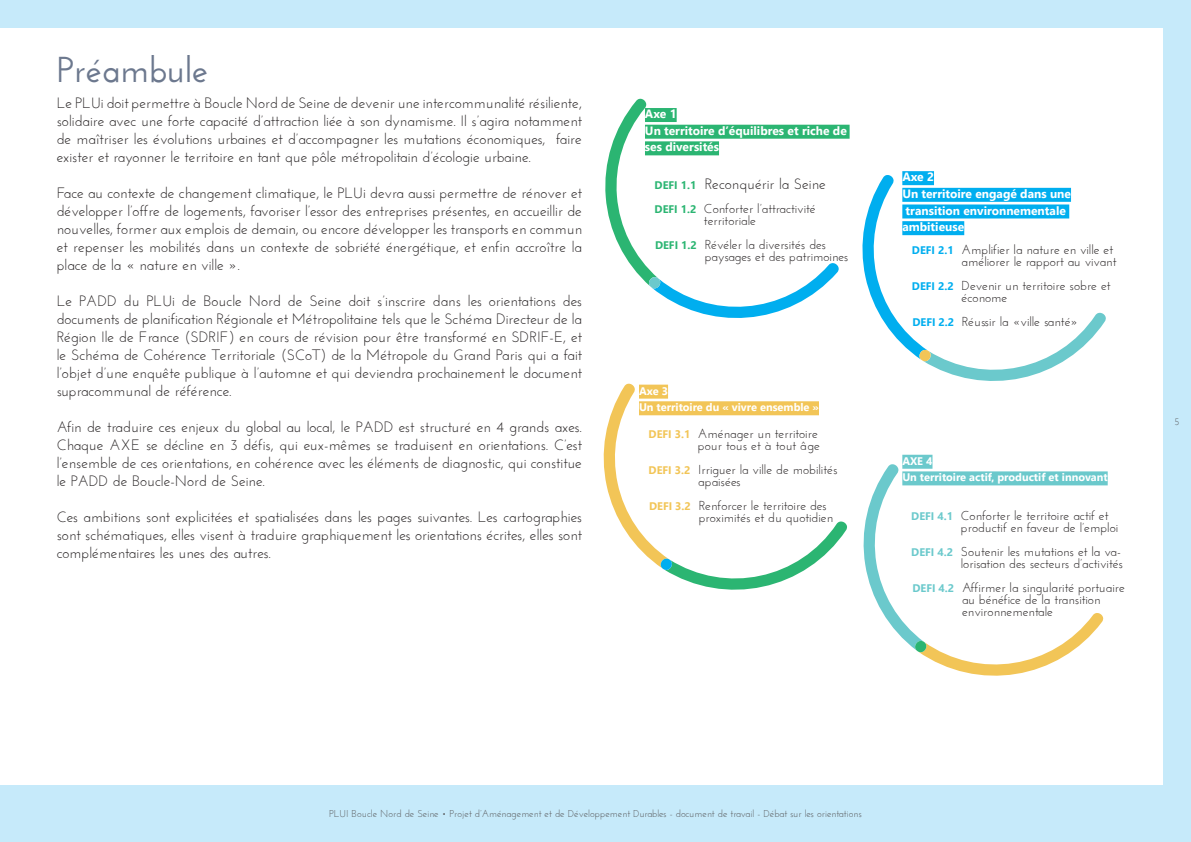
<style>
.page{position:relative;width:1191px;height:842px;background:#c6eafa}
.page>*{position:absolute;margin:0;border:0;box-sizing:border-box;transform-origin:0 0}
.TITRE_ORIENTATION_GR{font:600 36px "Josefin Sans";color:#6c788e}
.INTRO_GRISE{font:15px/18px "Josefin Sans";color:#231f20;text-align:justify}
.t1{font:13px/12px "Josefin Sans";color:#231f20}
.SURLIGNE_BLEU{font:700 12px "Nirmala UI";color:#fff}
.SURLIGNE_VERT{font:700 12px "Nirmala UI";color:#fff}
.SURLIGNE__VERT_CLAIR{font:700 11px "Nirmala UI";color:#fff}
.SURLIGNE__JAUNE{font:700 11px "Nirmala UI";color:#fff}
.t2{font:10px "Josefin Sans";color:#57585a}
.s1{font-family:"Nirmala UI";font-weight:700;font-size:11px;color:#2bb572}
.s2{font-family:"Nirmala UI";font-weight:700;font-size:11px;color:#f2c557}
.s3{font-family:"Nirmala UI";font-weight:700;font-size:11px;color:#00aeef}
.s4{font-family:"Nirmala UI";font-weight:700;font-size:11px;color:#6bc9cc}
</style>
<div class="page">
<div style="left:0;top:28px;width:1162px;height:757px;background:#fff"></div>
<div style="left:902px;top:171px;width:32px;height:14px;background:#00aeef"></div>
<div style="left:902px;top:455px;width:30px;height:14px;background:#6bc9cc"></div>
<div style="left:645px;top:125px;width:204px;height:14px;background:#2bb572"></div>
<svg style="left:863px;top:462px;width:240px;height:214px"></svg>
<svg style="left:862px;top:173px;width:244px;height:208px"></svg>
<svg style="left:603px;top:383px;width:244px;height:207px"></svg>
<svg style="left:605px;top:98px;width:233px;height:220px"></svg>
<p class="TITRE_ORIENTATION_GR" style="left:57px;top:47px;width:153px">Préambule</p>
<p class="INTRO_GRISE" style="left:57px;top:93px;width:527px">Le PLUi doit permettre à Boucle Nord de Seine de devenir une intercommunalité résiliente, solidaire avec une forte capacité d’attraction liée à son dynamisme. Il s’agira notamment de maîtriser les évolutions urbaines et d’accompagner les mutations économiques, faire exister et rayonner le territoire en tant que pôle métropolitain d’écologie urbaine.</p>
<p class="INTRO_GRISE" style="left:57px;top:183px;width:527px">Face au contexte de changement climatique, le PLUi devra aussi permettre de rénover et développer l’offre de logements, favoriser l’essor des entreprises présentes, en accueillir de nouvelles, former aux emplois de demain, ou encore développer les transports en commun et repenser les mobilités dans un contexte de sobriété énergétique, et enfin accroître la place de la « nature en ville ».</p>
<p class="INTRO_GRISE" style="left:57px;top:291px;width:527px">Le PADD du PLUi de Boucle Nord de Seine doit s’inscrire dans les orientations des documents de planification Régionale et Métropolitaine tels que le Schéma Directeur de la Région Ile de France (SDRIF) en cours de révision pour être transformé en SDRIF-E, et le Schéma de Cohérence Territoriale (SCoT) de la Métropole du Grand Paris qui a fait l’objet d’une enquête publique à l’automne et qui deviendra prochainement le document supracommunal de référence.</p>
<p class="INTRO_GRISE" style="left:57px;top:417px;width:527px">Afin de traduire ces enjeux du global au local, le PADD est structuré en 4 grands axes.<br>Chaque AXE se décline en 3 défis, qui eux-mêmes se traduisent en orientations. C’est l’ensemble de ces orientations, en cohérence avec les éléments de diagnostic, qui constitue le PADD de Boucle-Nord de Seine.</p>
<p class="INTRO_GRISE" style="left:57px;top:507px;width:527px">Ces ambitions sont explicitées et spatialisées dans les pages suivantes. Les cartographies sont schématiques, elles visent à traduire graphiquement les orientations écrites, elles sont complémentaires les unes des autres.</p>
<p class="SURLIGNE_VERT" style="left:645px;top:104px;width:33px">Axe 1</p>
<p class="SURLIGNE_VERT" style="left:645px;top:121px;width:203px">Un territoire d’équilibres et riche de</p>
<p class="SURLIGNE_VERT" style="left:645px;top:137px;width:76px">ses diversités</p>
<p class="INTRO_GRISE" style="left:654px;top:175px;width:173px"><span class="s1">DEFI 1.1</span> Reconquérir la Seine</p>
<p class="t1" style="left:704px;top:202px;width:113px;text-indent:-49px"><span class="s1">DEFI 1.2</span> Conforter l’attractivité territoriale</p>
<p class="t1" style="left:704px;top:238px;width:145px;text-indent:-50px"><span class="s1">DEFI 1.2</span> Révéler la diversités des paysages et des patrimoines</p>
<p class="SURLIGNE__JAUNE" style="left:639px;top:382px;width:31px">Axe 3</p>
<p class="SURLIGNE__JAUNE" style="left:639px;top:398px;width:181px">Un territoire du « vivre ensemble »</p>
<p class="t1" style="left:648px;top:427px;width:173px;text-align:right"><span class="s2">DEFI 3.1</span> Aménager un territoire pour tous et à tout âge</p>
<p class="t1" style="left:698px;top:463px;width:141px;text-indent:-50px"><span class="s2">DEFI 3.2</span> Irriguer la ville de mobilités apaisées</p>
<p class="t1" style="left:698px;top:499px;width:136px;text-indent:-50px"><span class="s2">DEFI 3.2</span> Renforcer le territoire des proximités et du quotidien</p>
<p class="SURLIGNE_BLEU" style="left:902px;top:167px;width:33px">Axe 2</p>
<p class="SURLIGNE_BLEU" style="left:902px;top:184px;width:170px">Un territoire engagé dans une</p>
<p class="SURLIGNE_BLEU" style="left:905px;top:200px;width:162px">transition environnementale</p>
<p class="SURLIGNE_BLEU" style="left:902px;top:217px;width:63px">ambitieuse</p>
<p class="t1" style="left:912px;top:243px;width:206px;text-align:right"><span class="s3">DEFI 2.1</span> Amplifier la nature en ville et améliorer le rapport au vivant</p>
<p class="t1" style="left:961px;top:279px;width:151px;text-indent:-50px"><span class="s3">DEFI 2.2</span> Devenir un territoire sobre et économe</p>
<p class="t1" style="left:912px;top:315px;width:167px"><span class="s3">DEFI 2.2</span> Réussir la «ville santé»</p>
<p class="SURLIGNE__VERT_CLAIR" style="left:902px;top:452px;width:32px">AXE 4</p>
<p class="SURLIGNE__VERT_CLAIR" style="left:902px;top:468px;width:207px">Un territoire actif, productif et innovant</p>
<p class="t1" style="left:961px;top:509px;width:159px;text-indent:-50px"><span class="s4">DEFI 4.1</span> Conforter le territoire actif et productif en faveur de l’emploi</p>
<p class="t1" style="left:911px;top:545px;width:213px;text-align:right"><span class="s4">DEFI 4.2</span> Soutenir les mutations et la va&shy;lorisation des secteurs d’activités</p>
<p class="t1" style="left:962px;top:581px;width:164px;text-indent:-50px"><span class="s4">DEFI 4.2</span> Affirmer la singularité portuaire au bénéfice de la transition environnementale</p>
<p class="t2" style="left:1174px;top:415px;width:7px">5</p>
<p class="t2" style="left:329px;top:808px;width:534px">PLUI Boucle Nord de Seine • Projet d’Aménagement et de Développement Durables - document de travail - Débat sur les orientations</p>
</div>
